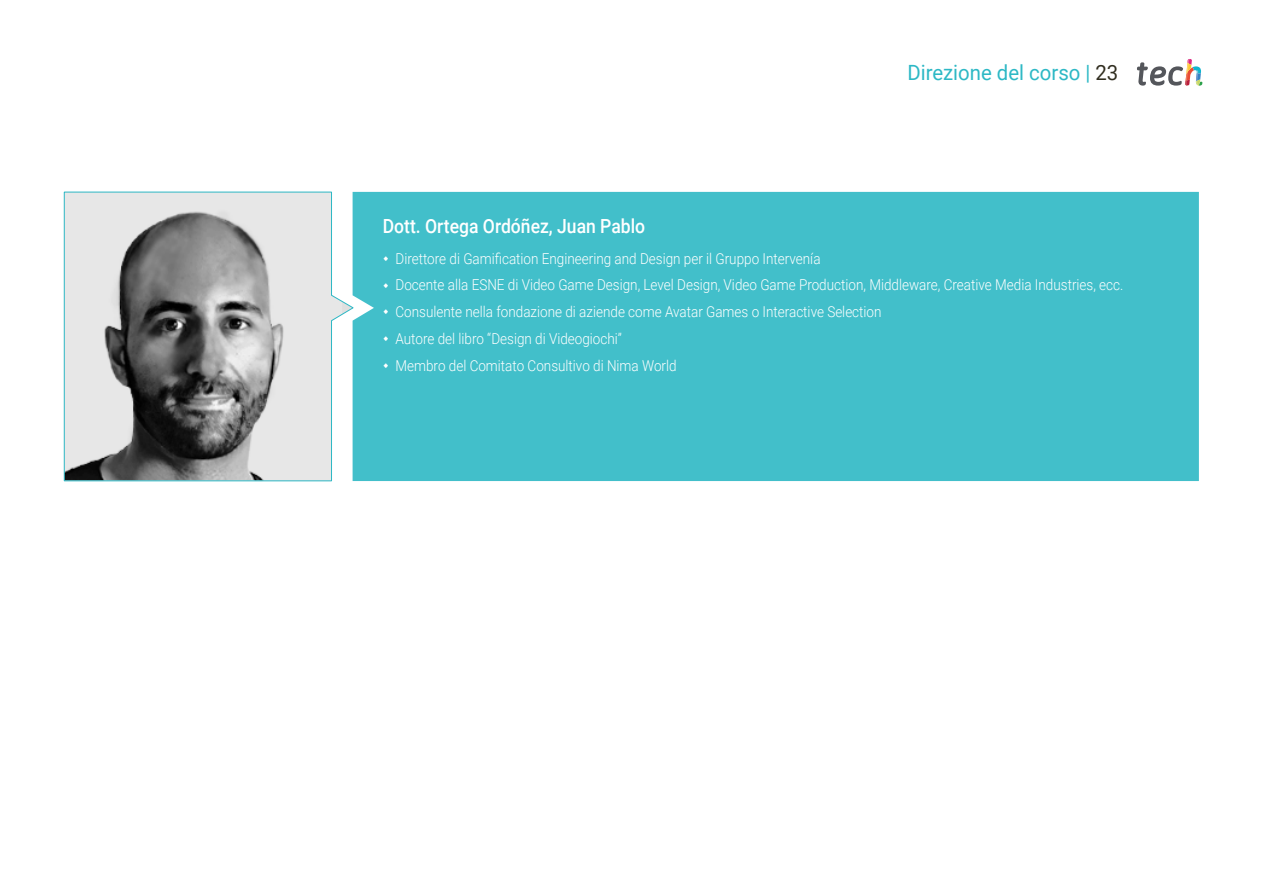
<style>
.page{position:relative;width:1263px;height:893px;background:#fff}
.page>*{position:absolute;margin:0;border:0;box-sizing:border-box;transform-origin:0 0}
.t1{font:21px "Roboto";color:#2db8c5}
.t2{font:500 19.5px "Roboto";color:#fff;scale:.9 1}
.t3{font:300 15px/26.7px "Roboto";color:#fff;scale:.9 1}
.s1{color:#312e20}
</style>
<div class="page">
<div style="left:354px;top:192px;width:845px;height:289px;background:#42bfca"></div>
<svg style="left:64px;top:192px;width:290px;height:289px;background:#aaafaf"></svg>
<svg style="left:1137px;top:59px;width:65px;height:27px"></svg>
<svg style="left:384px;top:256px;width:4px;height:5px"></svg>
<svg style="left:384px;top:283px;width:4px;height:5px"></svg>
<svg style="left:384px;top:309px;width:4px;height:5px"></svg>
<svg style="left:384px;top:336px;width:4px;height:5px"></svg>
<svg style="left:384px;top:363px;width:4px;height:5px"></svg>
<h1 class="t1" style="left:907px;top:57px;width:213px">Direzione del corso | <span class="s1">23</span></h1>
<h2 class="t2" style="left:383px;top:213px;width:293px">Dott. Ortega Ordóñez, Juan Pablo</h2>
<p class="t3" style="left:395px;top:244px;width:810px">Direttore di Gamification Engineering and Design per il Gruppo Intervenía<br>Docente alla ESNE di Video Game Design, Level Design, Video Game Production, Middleware, Creative Media Industries, ecc.<br>Consulente nella fondazione di aziende come Avatar Games o Interactive Selection<br>Autore del libro “Design di Videogiochi”<br>Membro del Comitato Consultivo di Nima World</p>
</div>
